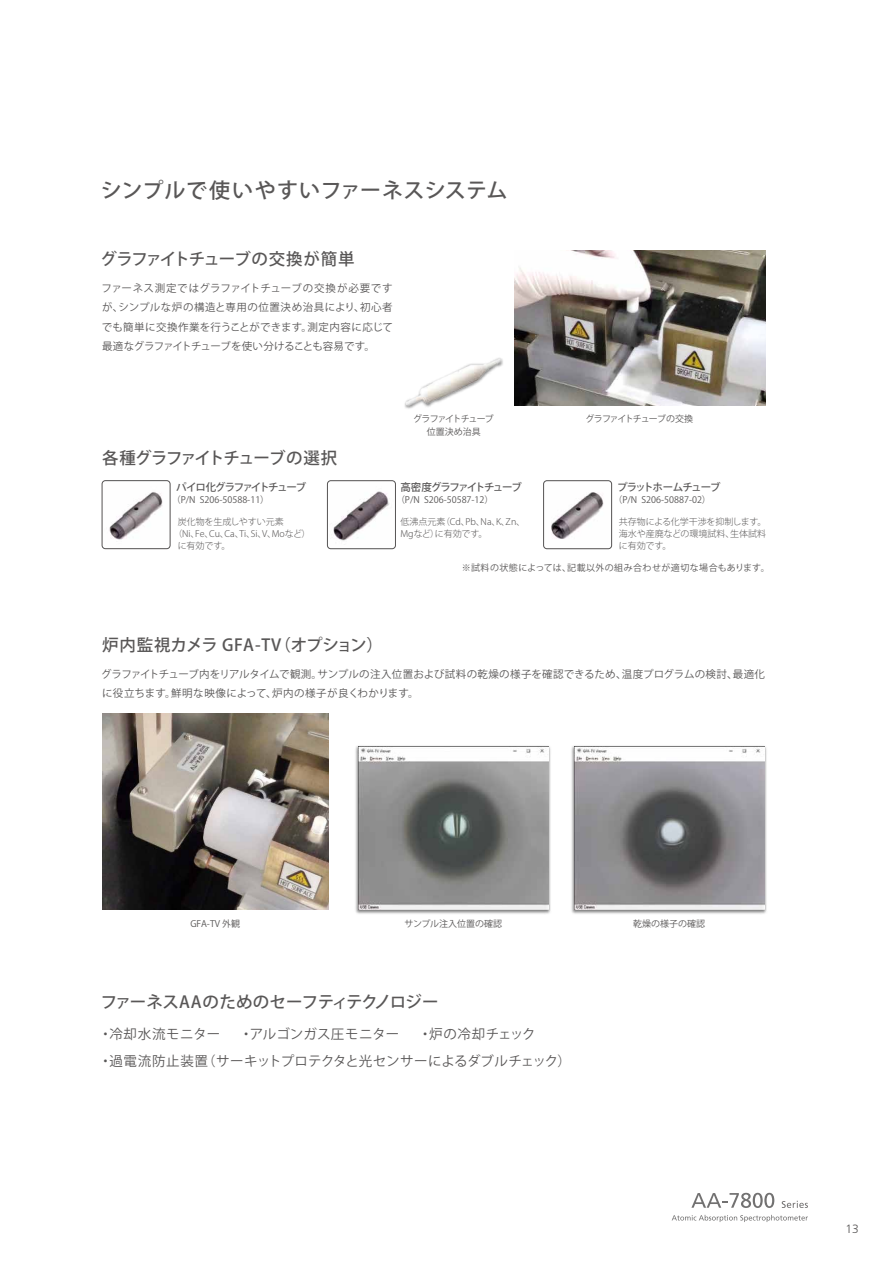
<style>
.page{position:relative;width:893px;height:1263px;background:#fff}
.page>*{position:absolute;margin:0;border:0;box-sizing:border-box;transform-origin:0 0}
.t1{font:500 21px "Koz Go Pr 6 N";letter-spacing:.015em;color:#595757}
.t2{font:500 16.5px "Koz Go Pr 6 N";letter-spacing:-.04em;color:#595757}
.t3{font:500 16.5px "Koz Go Pr 6 N";color:#595757}
.t4{font:13.5px/27px "Koz Go Pr 6 N";letter-spacing:.01em;color:#595757}
.t5{font:300 12px "Frutiger LT Std";color:#595757}
.t6{font:10.5px/19.5px "Koz Go Pr 6 N";letter-spacing:.01em;color:#595757;text-align:justify}
.t7{font:500 10.5px "Koz Go Pro";letter-spacing:-.11em;color:#595757}
.t8{font:300 9px/12px "Koz Go Pro";color:#595757}
.t9{font:9px "Koz Go Pro";color:#595757}
.t10{font:9px "Koz Go Pr 6 N";letter-spacing:.05em;color:#595757}
.t11{font:9px "Koz Go Pr 6 N";color:#595757}
.t12{font:9px "Koz Go Pr 6 N";letter-spacing:-.085em;color:#595757}
.t13{font:9px "Koz Go Pr 6 N";letter-spacing:-.1em;color:#595757}
</style>
<div class="page">
<img style="left:571px;top:745px;width:196px;height:169px">
<img style="left:574px;top:746px;width:190px;height:164px">
<img style="left:355px;top:745px;width:196px;height:169px">
<img style="left:358px;top:746px;width:190px;height:164px">
<svg style="left:691px;top:1193px;width:83px;height:15px"></svg>
<svg style="left:782px;top:1201px;width:26px;height:7px"></svg>
<svg style="left:672px;top:1215px;width:136px;height:7px"></svg>
<img style="left:327px;top:481px;width:68px;height:68px">
<div style="left:327px;top:480px;width:69px;height:69px;border:1px solid #595757;border-radius:3px"></div>
<img style="left:102px;top:481px;width:68px;height:68px">
<div style="left:102px;top:480px;width:68px;height:69px;border:1px solid #595757;border-radius:3px"></div>
<img style="left:544px;top:481px;width:68px;height:68px">
<div style="left:543px;top:480px;width:69px;height:69px;border:1px solid #595757;border-radius:3px"></div>
<img style="left:514px;top:250px;width:251px;height:155px">
<img style="left:102px;top:713px;width:227px;height:197px">
<img style="left:404px;top:358px;width:99px;height:51px">
<h1 class="t1" style="left:101px;top:178px;width:408px">シンプルで使いやすいファーネスシステム</h1>
<h2 class="t2" style="left:101px;top:250px;width:255px">グラファイトチューブの交換が簡単</h2>
<p class="t6" style="left:102px;top:278px;width:293px">ファーネス測定ではグラファイトチューブの交換が必要ですが、シンプルな炉の構造と専用の位置決め治具により、初心者でも簡単に交換作業を行うことができます。測定内容に応じて最適なグラファイトチューブを使い分けることも容易です。</p>
<h2 class="t2" style="left:102px;top:449px;width:237px">各種グラファイトチューブの選択</h2>
<p class="t7" style="left:176px;top:481px;width:132px">パイロ化グラファイトチューブ</p>
<p class="t9" style="left:172px;top:494px;width:99px">（P/N S206-50588-11）</p>
<p class="t8" style="left:178px;top:516px;width:108px">炭化物を生成しやすい元素</p>
<p class="t8" style="left:173px;top:528px;width:138px">（Ni、Fe、Cu、Ca、Ti、Si、V、Moなど）</p>
<p class="t8" style="left:178px;top:540px;width:54px">に有効です。</p>
<p class="t13" style="left:413px;top:413px;width:82px">グラファイトチューブ</p>
<p class="t12" style="left:585px;top:414px;width:109px">グラファイトチューブの交換</p>
<p class="t11" style="left:427px;top:427px;width:55px">位置決め治具</p>
<p class="t7" style="left:617px;top:481px;width:105px">プラットホームチューブ</p>
<p class="t9" style="left:614px;top:494px;width:99px">（P/N S206-50887-02）</p>
<p class="t8" style="left:619px;top:516px;width:149px;text-align:justify">共存物による化学干渉を抑制します。海水や産廃などの環境試料、生体試料に有効です。</p>
<p class="t10" style="left:462px;top:562px;width:309px">※試料の状態によっては、記載以外の組み合わせが適切な場合もあります。</p>
<p class="t7" style="left:400px;top:481px;width:123px">高密度グラファイトチューブ</p>
<p class="t9" style="left:396px;top:494px;width:99px">（P/N S206-50587-12）</p>
<p class="t8" style="left:400px;top:516px;width:126px">低沸点元素（Cd、Pb、Na、K、Zn、<br>Mgなど）に有効です。</p>
<h2 class="t3" style="left:102px;top:636px;width:283px">炉内監視カメラ GFA-TV（オプション）</h2>
<p class="t6" style="left:101px;top:664px;width:665px">グラファイトチューブ内をリアルタイムで観測。サンプルの注入位置および試料の乾燥の様子を確認できるため、温度プログラムの検討、最適化に役立ちます。鮮明な映像によって、炉内の様子が良くわかります。</p>
<p class="t11" style="left:190px;top:918px;width:51px">GFA-TV 外観</p>
<p class="t11" style="left:404px;top:918px;width:99px">サンプル注入位置の確認</p>
<p class="t11" style="left:633px;top:918px;width:73px">乾燥の様子の確認</p>
<h2 class="t2" style="left:101px;top:993px;width:339px">ファーネスAAのためのセーフティテクノロジー</h2>
<p class="t4" style="left:99px;top:1021px;width:474px">・冷却水流モニター　 ・アルゴンガス圧モニター　 ・炉の冷却チェック<br>・過電流防止装置（サーキットプロテクタと光センサーによるダブルチェック）</p>
<p class="t5" style="left:846px;top:1222px;width:15px">13</p>
</div>
